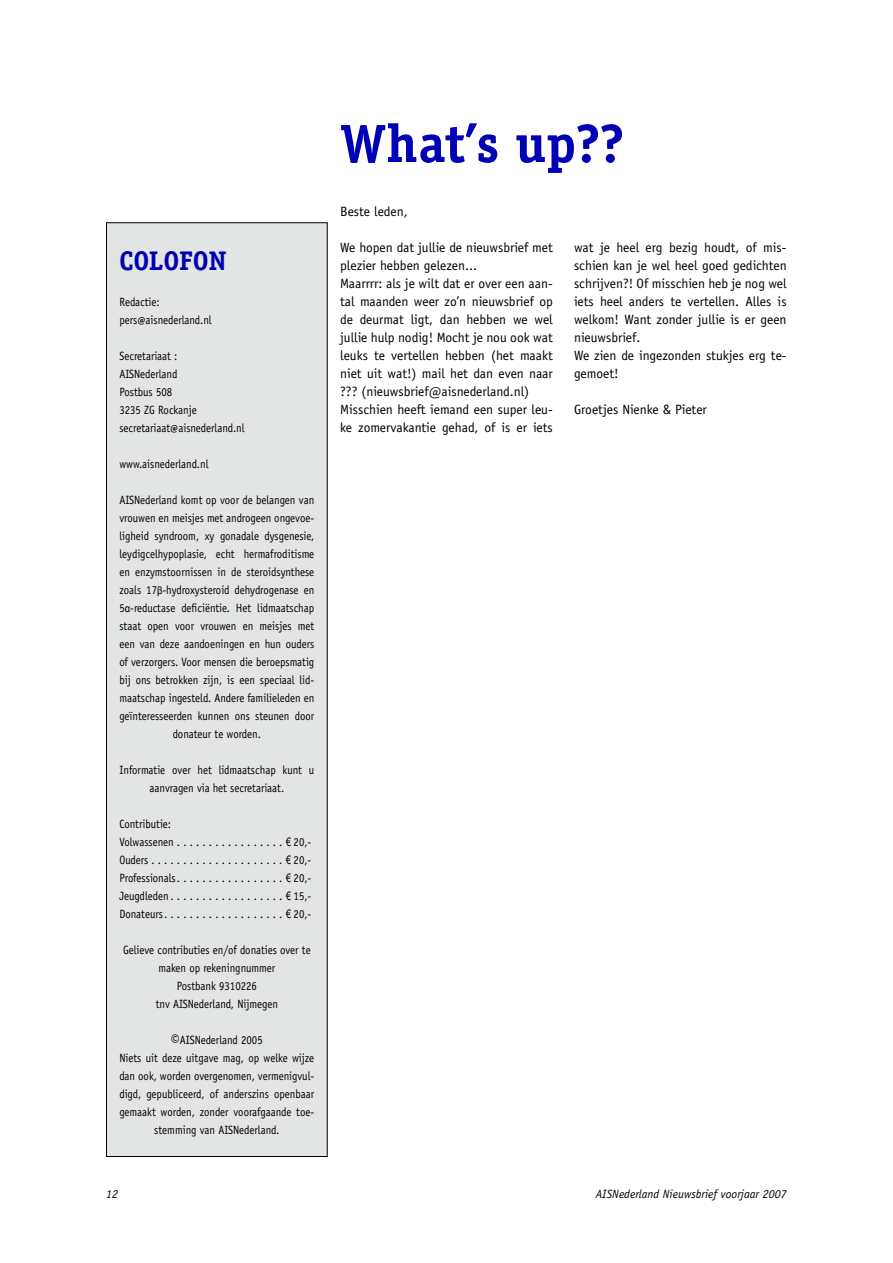
<style>
.page{position:relative;width:893px;height:1263px;background:#fff}
.page>*{position:absolute;margin:0;border:0;box-sizing:border-box;transform-origin:0 0}
.t1{font:700 54px "Officina Serif";color:#0000b4}
.t2{font:700 27px "Officina Serif";letter-spacing:-.01em;color:#0000b4}
.t3{font:13.5px/18px "Officina Sans";color:#000}
.t4{font:12px/18px "Officina Sans";color:#000;text-align:center;scale:.9 1}
.t5{font:italic 12px "Officina Sans";color:#000}
.s1{font-weight:700;font-size:9px}
.s2{font-family:"Arial";font-size:10.5px}
.s3{font-family:"Arial Narrow"}
.s4{font-weight:700;font-size:18px}
</style>
<div class="page">
<div style="left:106px;top:223px;width:221px;height:933px;background:#e3e4e4"></div>
<div style="left:106px;top:223px;width:221px;height:934px;border:1px solid #000"></div>
<h2 class="t2" style="left:119px;top:244px;width:109px">COLOFON</h2>
<p class="t4" style="left:119px;top:293px;width:104px;text-align:left">Redactie: pers<span class="s1">@</span>aisnederland.nl</p>
<p class="t4" style="left:119px;top:347px;width:141px;text-align:left">Secretariaat :<br>AISNederland<br>Postbus 508<br>3235 ZG Rockanje secretariaat<span class="s1">@</span>aisnederland.nl</p>
<p class="t4" style="left:119px;top:455px;width:100px">www.aisnederland.nl</p>
<p class="t4" style="left:119px;top:491px;width:218px">AISNederland komt op voor de belangen van vrouwen en meisjes met androgeen ongevoe&shy;ligheid syndroom, xy gonadale dysgenesie, leydigcelhypoplasie, echt hermafroditisme en enzymstoornissen in de steroidsynthese zoals 17<span class="s2">β</span>-hydroxysteroid dehydrogenase en 5<span class="s2">α</span>-reductase deficiëntie. Het lidmaatschap staat open voor vrouwen en meisjes met een van deze aandoeningen en hun ouders of verzorgers. Voor mensen die beroepsmatig bij ons betrokken zijn, is een speciaal lid&shy;maatschap ingesteld. Andere familieleden en geïnteresseerden kunnen ons steunen door donateur te worden.</p>
<p class="t4" style="left:119px;top:761px;width:218px">Informatie over het lidmaatschap kunt u aanvragen via het secretariaat.</p>
<p class="t4" style="left:119px;top:815px;width:65px;text-align:left">Contributie:<br>Volwassenen..................</p>
<p class="t4" style="left:286px;top:833px;width:29px"><span class="s3">€</span> 20,-</p>
<p class="t4" style="left:119px;top:851px;width:37px">Ouders......................</p>
<p class="t4" style="left:286px;top:851px;width:29px"><span class="s3">€</span> 20,-</p>
<p class="t4" style="left:119px;top:869px;width:67px">Professionals..................</p>
<p class="t4" style="left:286px;top:869px;width:29px"><span class="s3">€</span> 20,-</p>
<p class="t4" style="left:119px;top:887px;width:60px">Jeugdleden...................</p>
<p class="t4" style="left:286px;top:887px;width:29px"><span class="s3">€</span> 15,-</p>
<p class="t4" style="left:119px;top:905px;width:53px">Donateurs....................</p>
<p class="t4" style="left:286px;top:905px;width:29px"><span class="s3">€</span> 20,-</p>
<p class="t4" style="left:123px;top:941px;width:210px">Gelieve contributies en/of donaties over te maken op rekeningnummer<br>Postbank 9310226<br>tnv AISNederland, Nijmegen</p>
<p class="t4" style="left:119px;top:1031px;width:218px"><span class="s4">©</span>AISNederland 2005<br>Niets uit deze uitgave mag, op welke wijze dan ook, worden overgenomen, vermenigvul&shy;digd, gepubliceerd, of anderszins openbaar gemaakt worden, zonder voorafgaande toe&shy;stemming van AISNederland.</p>
<h1 class="t1" style="left:340px;top:110px;width:285px">What’s up??</h1>
<p class="t3" style="left:340px;top:202px;width:69px">Beste leden,</p>
<p class="t3" style="left:340px;top:238px;width:214px">We hopen dat jullie de nieuwsbrief met plezier hebben gelezen...<br>Maarrrr: als je wilt dat er over een aan&shy;tal maanden weer zo’n nieuwsbrief op de deurmat ligt, dan hebben we wel jullie hulp nodig! Mocht je nou ook wat leuks te vertellen hebben (het maakt niet uit wat!) mail het dan even naar ??? (nieuwsbrief@aisnederland.nl)<br>Misschien heeft iemand een super leu&shy;ke zomervakantie gehad, of is er iets</p>
<p class="t3" style="left:574px;top:238px;width:214px">wat je heel erg bezig houdt, of mis&shy;schien kan je wel heel goed gedichten schrijven?! Of misschien heb je nog wel iets heel anders te vertellen. Alles is welkom! Want zonder jullie is er geen nieuwsbrief.<br>We zien de ingezonden stukjes erg te&shy;gemoet!</p>
<p class="t3" style="left:574px;top:400px;width:134px">Groetjes Nienke &amp; Pieter</p>
<p class="t5" style="left:106px;top:1186px;width:13px">12</p>
<p class="t5" style="left:596px;top:1186px;width:192px">AISNederland Nieuwsbrief voorjaar 2007</p>
</div>
